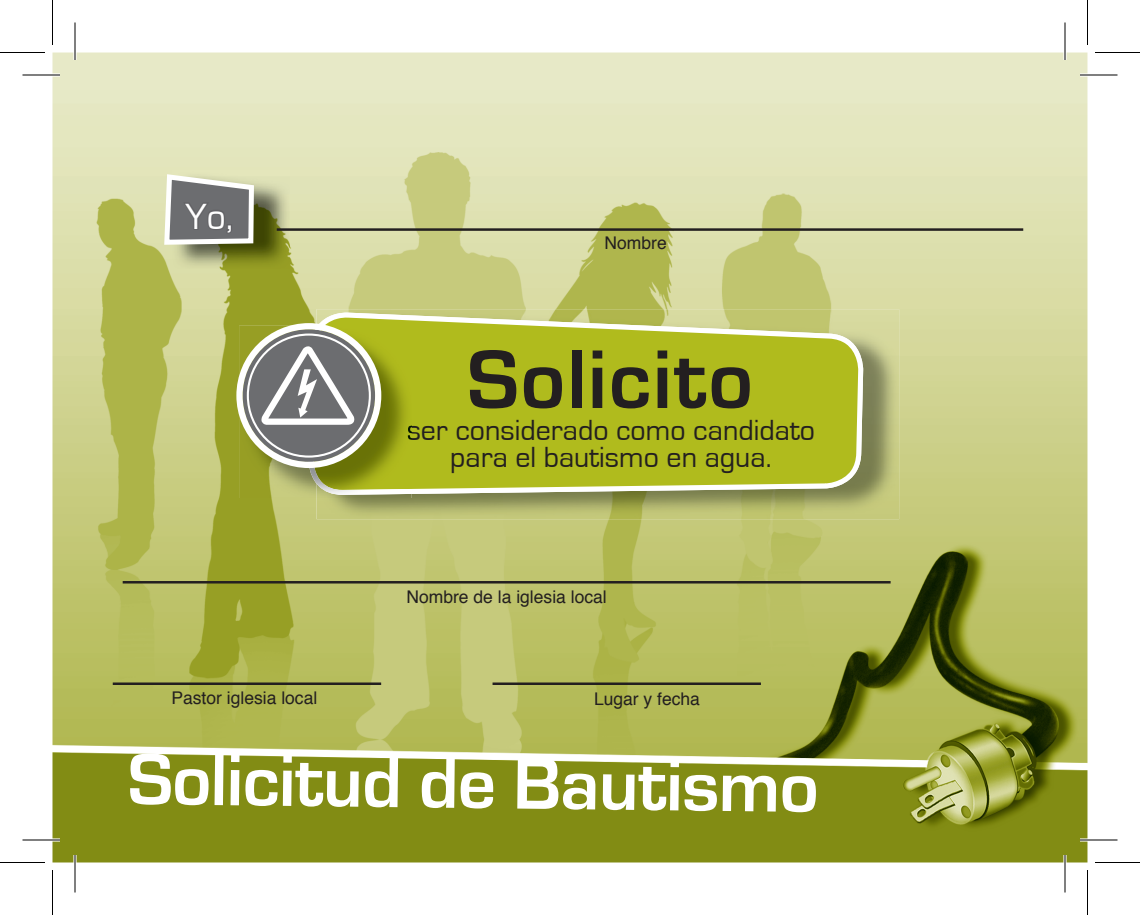
<style>
.page{position:relative;width:1140px;height:915px;background:#fff}
.page>*{position:absolute;margin:0;border:0;box-sizing:border-box;transform-origin:0 0}
.t1{font:700 86.25px "Eurostile";letter-spacing:.02em;color:#231f20}
.t2{font:37.5px "Eurostile";color:#fff}
.t3{font:30px/27.5px "Eurostile";color:#231f20;text-align:center}
.t4{font:17.5px "Helvetica";color:#231f20}
</style>
<div class="page">
<img style="left:52px;top:53px;width:1035px;height:810px">
<hr style="left:123px;top:581px;width:768px;height:3px;background:#231f20">
<img style="left:256px;top:171px;width:33px;height:98px">
<svg style="left:162px;top:171px;width:94px;height:692px;background:#b0b659"></svg>
<hr style="left:277px;top:228px;width:746px;height:3px;background:#231f20">
<svg style="left:167px;top:177px;width:84px;height:65px"></svg>
<img style="left:317px;top:309px;width:582px;height:210px">
<svg style="left:309px;top:313px;width:554px;height:182px;background:#b5bf34"></svg>
<img style="left:239px;top:326px;width:172px;height:172px">
<img style="left:309px;top:326px;width:102px;height:169px">
<img style="left:408px;top:420px;width:3px;height:20px">
<svg style="left:243px;top:329px;width:132px;height:133px;background:#7b7c7e"></svg>
<div style="left:236px;top:323px;width:145px;height:145px;border:6px solid #fff;border-radius:50%"></div>
<div style="left:247px;top:334px;width:124px;height:124px;border:2px solid #fff;border-radius:50%"></div>
<svg style="left:257px;top:348px;width:100px;height:80px"></svg>
<hr style="left:113px;top:682px;width:268px;height:3px;background:#231f20">
<hr style="left:493px;top:682px;width:268px;height:3px;background:#231f20">
<svg style="left:130px;top:753px;width:686px;height:59px"></svg>
<svg style="left:22px;top:73px;width:38px;height:4px"></svg>
<svg style="left:1080px;top:73px;width:38px;height:4px"></svg>
<svg style="left:22px;top:838px;width:38px;height:4px"></svg>
<svg style="left:1080px;top:838px;width:38px;height:4px"></svg>
<svg style="left:73px;top:22px;width:4px;height:38px"></svg>
<svg style="left:73px;top:855px;width:4px;height:37px"></svg>
<svg style="left:1063px;top:22px;width:4px;height:38px"></svg>
<svg style="left:1063px;top:855px;width:4px;height:37px"></svg>
<hr style="left:22px;top:75px;width:38px;height:1px;background:#000">
<hr style="left:1080px;top:75px;width:38px;height:1px;background:#000">
<hr style="left:22px;top:840px;width:38px;height:1px;background:#000">
<hr style="left:1080px;top:840px;width:38px;height:1px;background:#000">
<hr style="left:75px;top:22px;width:1px;height:38px;background:#000">
<hr style="left:75px;top:855px;width:1px;height:37px;background:#000">
<hr style="left:1065px;top:22px;width:1px;height:38px;background:#000">
<hr style="left:1065px;top:855px;width:1px;height:37px;background:#000">
<hr style="left:0;top:52px;width:45px;height:1px;background:#000">
<hr style="left:1095px;top:52px;width:45px;height:1px;background:#000">
<hr style="left:0;top:862px;width:45px;height:1px;background:#000">
<hr style="left:1095px;top:862px;width:45px;height:1px;background:#000">
<hr style="left:52px;top:0;width:1px;height:45px;background:#000">
<hr style="left:52px;top:870px;width:1px;height:45px;background:#000">
<hr style="left:1087px;top:0;width:1px;height:45px;background:#000">
<hr style="left:1087px;top:870px;width:1px;height:45px;background:#000">
<h2 class="t2" style="left:186px;top:196px;width:49px">Yo,</h2>
<p class="t4" style="left:605px;top:229px;width:64px">Nombre</p>
<h1 class="t1" style="left:467px;top:333px;width:287px">Solicito</h1>
<h3 class="t3" style="left:407px;top:417px;width:410px">ser considerado como candidato para el bautismo en agua.</h3>
<p class="t4" style="left:406px;top:584px;width:202px">Nombre de la iglesia local</p>
<p class="t4" style="left:171px;top:685px;width:147px">Pastor iglesia local</p>
<p class="t4" style="left:594px;top:685px;width:108px">Lugar y fecha</p>
</div>
